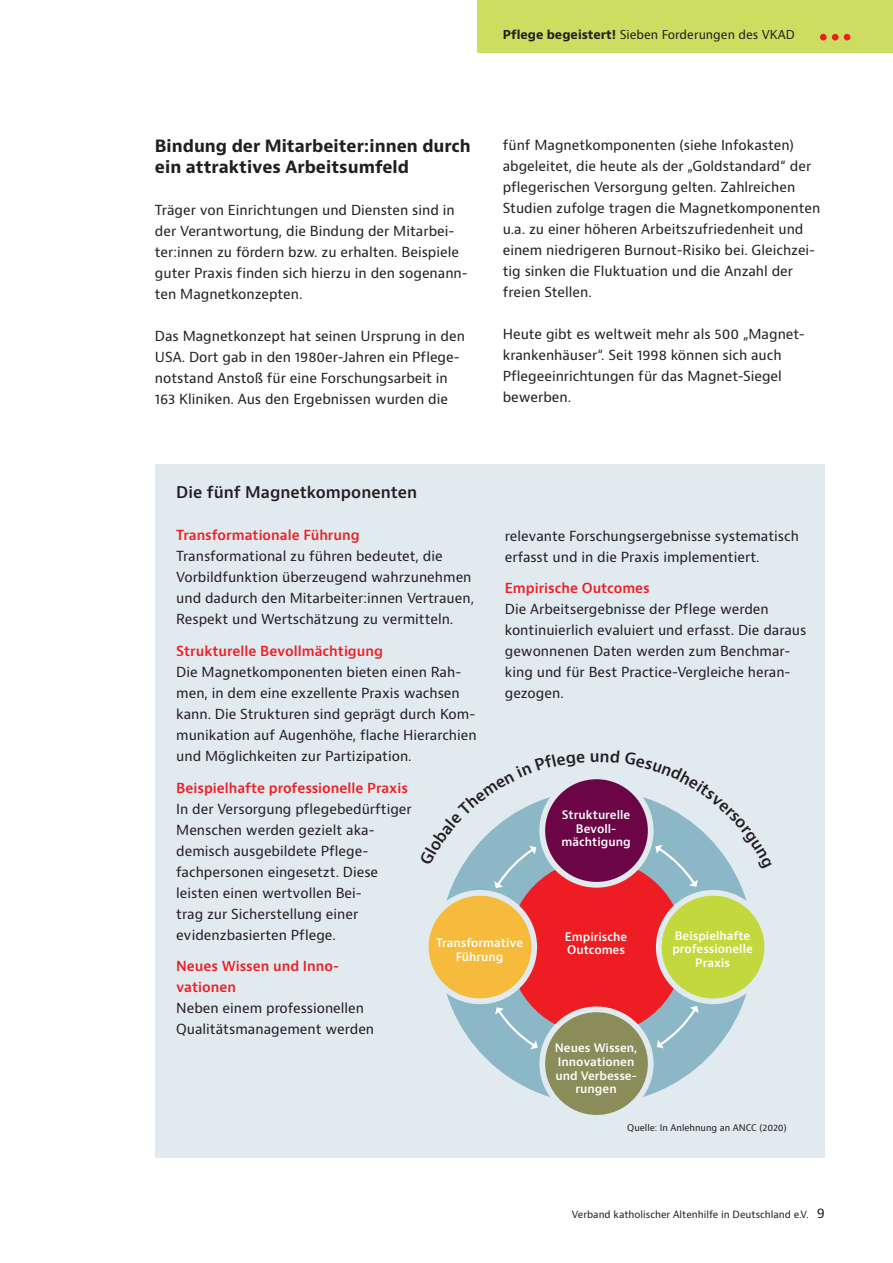
<style>
.page{position:relative;width:893px;height:1263px;background:#fff}
.page>*{position:absolute;margin:0;border:0;box-sizing:border-box;transform-origin:0 0}
.t1{font:700 16.5px/21px "Bernino Sans";color:#231f20}
.t2{font:600 15.75px "Bernino Sans";color:#231f20}
.t3{font:13.5px/21px "Bernino Sans";color:#231f20}
.t4{font:600 13.5px/21px "Bernino Sans";color:#ee1d23}
.t5{font:12px "Bernino Sans";color:#231f20}
.t6{font:600 11.55px/13.8px "Bernino Sans";color:#fff;text-align:center}
.t7{font:9.75px "Bernino Sans";color:#231f20}
.t8{font:9px "Bernino Sans";color:#231f20}
.s1{font-weight:700}
.s2{font-size:13.5px}
</style>
<div class="page">
<div style="left:477px;top:0;width:416px;height:53px;background:#ccdd60"></div>
<div style="left:820px;top:34px;width:7px;height:7px;background:#ee1d23;border-radius:50%"></div>
<div style="left:832px;top:34px;width:6px;height:7px;background:#ee1d23;border-radius:50%"></div>
<div style="left:844px;top:34px;width:6px;height:7px;background:#ee1d23;border-radius:50%"></div>
<div style="left:155px;top:464px;width:670px;height:693px;background:#e0eaef"></div>
<div style="left:440px;top:790px;width:313px;height:314px;background:#8cb7c7;border-radius:50%"></div>
<div style="left:509px;top:859px;width:175px;height:176px;background:#ee1d23;border-radius:50%"></div>
<div style="left:656px;top:890px;width:114px;height:114px;border:11px solid #e0eaef;border-radius:50%"></div>
<div style="left:539px;top:1006px;width:115px;height:115px;border:11px solid #e0eaef;border-radius:50%"></div>
<div style="left:423px;top:890px;width:114px;height:114px;border:11px solid #e0eaef;border-radius:50%"></div>
<div style="left:545px;top:779px;width:103px;height:103px;background:#6b0545;border-radius:50%"></div>
<div style="left:662px;top:896px;width:102px;height:102px;background:#c3d83c;border-radius:50%"></div>
<div style="left:545px;top:1012px;width:103px;height:103px;background:#8a8d59;border-radius:50%"></div>
<div style="left:429px;top:896px;width:102px;height:102px;background:#f6bb3c;border-radius:50%"></div>
<svg style="left:495px;top:1007px;width:43px;height:42px"></svg>
<svg style="left:657px;top:1006px;width:42px;height:42px"></svg>
<svg style="left:451px;top:780px;width:134px;height:108px"></svg>
<svg style="left:591px;top:779px;width:151px;height:108px"></svg>
<p class="t5" style="left:503px;top:27px;width:294px"><span class="s1">Pflege begeistert!</span> Sieben Forderungen des VKAD</p>
<p class="t1" style="left:155px;top:136px;width:317px">Bindung der Mitarbeiter:innen durch ein attraktives Arbeitsumfeld</p>
<p class="t3" style="left:155px;top:200px;width:314px">Träger von Einrichtungen und Diensten sind in der Verantwortung, die Bindung der Mitarbei&shy;ter:innen zu fördern bzw. zu erhalten. Beispiele guter Praxis finden sich hierzu in den sogenann&shy;ten Magnetkonzepten.</p>
<p class="t3" style="left:155px;top:326px;width:312px">Das Magnetkonzept hat seinen Ursprung in den USA. Dort gab in den 1980er-Jahren ein Pflege&shy;notstand Anstoß für eine Forschungsarbeit in 163 Kliniken. Aus den Ergebnissen wurden die</p>
<p class="t3" style="left:503px;top:135px;width:319px">fünf Magnetkomponenten (siehe Infokasten) abgeleitet, die heute als der „Goldstandard“ der pflegerischen Versorgung gelten. Zahlreichen Studien zufolge tragen die Magnetkomponenten u.a. zu einer höheren Arbeitszufriedenheit und einem niedrigeren Burnout-Risiko bei. Gleichzei&shy;tig sinken die Fluktuation und die Anzahl der freien Stellen.</p>
<p class="t3" style="left:503px;top:324px;width:304px">Heute gibt es weltweit mehr als 500 „Magnet&shy;krankenhäuser“. Seit 1998 können sich auch Pflegeeinrichtungen für das Magnet-Siegel bewerben.</p>
<p class="t2" style="left:176px;top:482px;width:242px">Die fünf Magnetkomponenten</p>
<p class="t4" style="left:176px;top:525px;width:185px">Transformationale Führung</p>
<p class="t3" style="left:176px;top:546px;width:299px">Transformational zu führen bedeutet, die Vorbildfunktion überzeugend wahrzunehmen und dadurch den Mitarbeiter:innen Vertrauen, Respekt und Wertschätzung zu vermitteln.</p>
<p class="t4" style="left:176px;top:641px;width:208px">Strukturelle Bevollmächtigung</p>
<p class="t3" style="left:176px;top:662px;width:302px">Die Magnetkomponenten bieten einen Rah&shy;men, in dem eine exzellente Praxis wachsen kann. Die Strukturen sind geprägt durch Kom&shy;munikation auf Augenhöhe, flache Hierarchien und Möglichkeiten zur Partizipation.</p>
<p class="t4" style="left:176px;top:777px;width:233px">Beispielhafte professionelle Praxis</p>
<p class="t3" style="left:176px;top:798px;width:237px">In der Versorgung pflegebedürftiger<br>Menschen werden gezielt aka&shy;demisch ausgebildete Pflege&shy;fachpersonen eingesetzt. Diese leisten einen wertvollen Bei-<br>trag zur Sicherstellung einer evidenzbasierten Pflege.</p>
<p class="t4" style="left:176px;top:956px;width:163px">Neues Wissen und Inno&shy;vationen</p>
<p class="t3" style="left:176px;top:998px;width:199px">Neben einem professionellen<br>Qualitätsmanagement werden</p>
<p class="t3" style="left:505px;top:525px;width:296px">relevante Forschungsergebnisse systematisch erfasst und in die Praxis implementiert.</p>
<p class="t4" style="left:505px;top:578px;width:146px">Empirische Outcomes</p>
<p class="t3" style="left:505px;top:599px;width:303px">Die Arbeitsergebnisse der Pflege werden kontinuierlich evaluiert und erfasst. Die daraus gewonnenen Daten werden zum Benchmar&shy;king und für Best Practice-Vergleiche heran&shy;gezogen.</p>
<p class="t6" style="left:562px;top:808px;width:71px">Strukturelle<br>Bevoll&shy;mächtigung</p>
<p class="t6" style="left:565px;top:930px;width:64px;text-align:left">Empirische<br>Outcomes</p>
<p class="t6" style="left:672px;top:929px;width:82px">Beispielhafte professionelle<br>Praxis</p>
<p class="t6" style="left:436px;top:936px;width:89px">Transformative<br>Führung</p>
<p class="t6" style="left:555px;top:1041px;width:84px">Neues Wissen,<br>Innovationen und Verbesse&shy;rungen</p>
<p class="t8" style="left:627px;top:1122px;width:161px">Quelle: In Anlehnung an ANCC (2020)</p>
<p class="t7" style="left:572px;top:1207px;width:254px">Verband katholischer Altenhilfe in Deutschland e.V. <span class="s2">9</span></p>
</div>
